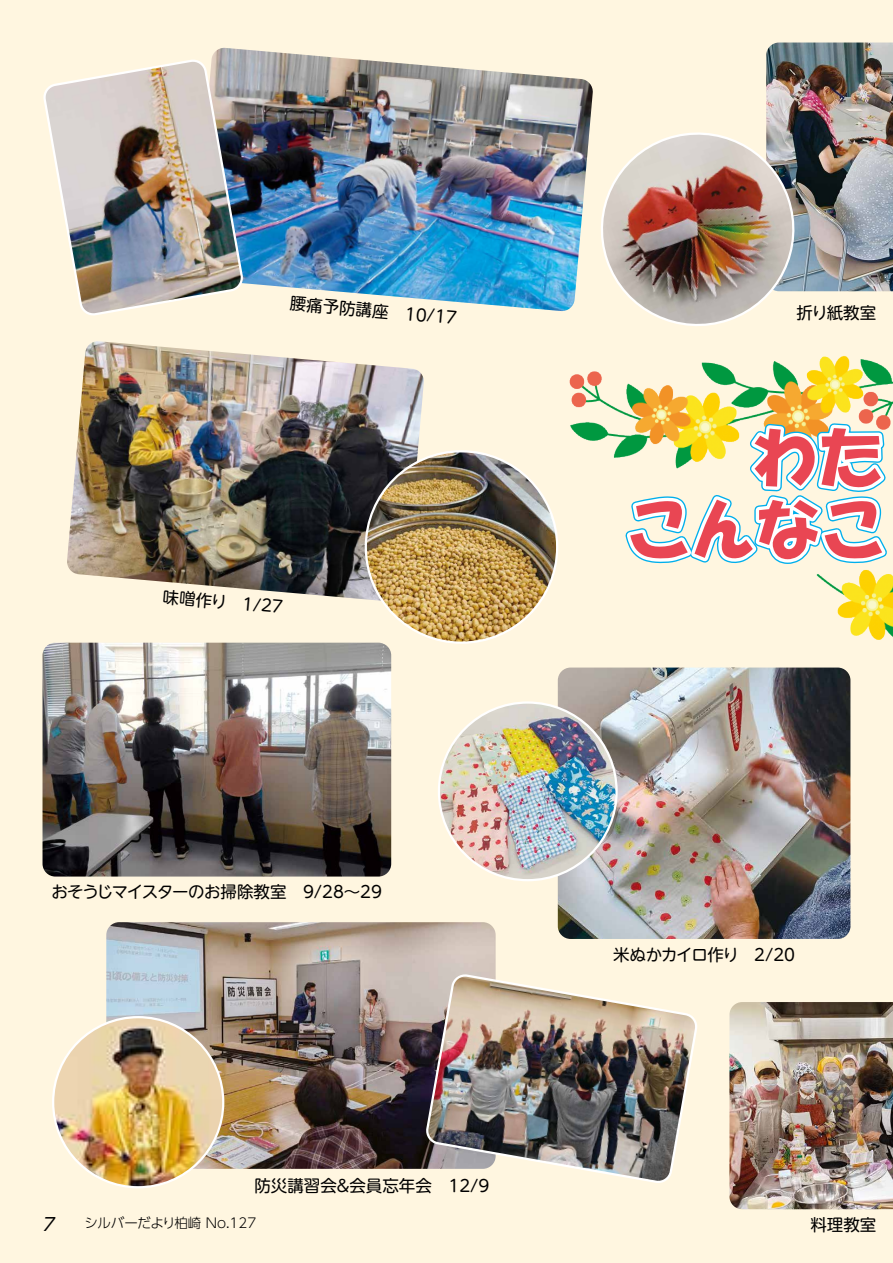
<style>
.page{position:relative;width:893px;height:1263px;background:#fff6e0}
.page>*{position:absolute;margin:0;border:0;box-sizing:border-box;transform-origin:0 0}
.t1{font:67.5px/71.6px "HGP Soei Kakupoptai";letter-spacing:.05em;color:#e94653;text-align:right}
.t2{font:italic 17.7px "UD Shin Go Pro";color:#000}
.t3{font:16.5px "UD Shin M Go Pro";letter-spacing:-.005em;color:#000}
.t4{font:16.5px "UD Shin M Go Pro";letter-spacing:-.06em;color:#000}
.t5{font:16.5px "UD Shin M Go Pro";letter-spacing:-.055em;color:#000}
.t6{font:300 13.5px "UD Shin Go Pro";letter-spacing:-.015em;color:#000}
</style>
<div class="page">
<img style="left:569px;top:355px;width:324px;height:103px">
<img style="left:816px;top:571px;width:77px;height:69px">
<svg style="left:619px;top:418px;width:274px;height:153px"></svg>
<img style="left:766px;top:43px;width:127px;height:248px">
<img style="left:558px;top:667px;width:292px;height:272px">
<img style="left:67px;top:341px;width:357px;height:261px">
<img style="left:43px;top:643px;width:348px;height:233px">
<img style="left:106px;top:922px;width:390px;height:247px">
<img style="left:426px;top:974px;width:271px;height:209px">
<img style="left:212px;top:48px;width:381px;height:264px">
<img style="left:43px;top:57px;width:201px;height:259px">
<img style="left:587px;top:119px;width:218px;height:207px">
<img style="left:439px;top:702px;width:178px;height:178px;border-radius:89px">
<img style="left:53px;top:1017px;width:170px;height:170px;border-radius:85px">
<img style="left:366px;top:451px;width:191px;height:192px;border-radius:96px">
<img style="left:729px;top:1002px;width:164px;height:207px">
<p class="t3" style="left:291px;top:290px;width:100px;rotate:5deg">腰痛予防講座</p>
<p class="t3" style="left:796px;top:299px;width:98px">折り紙教室　</p>
<p class="t3" style="left:406px;top:300px;width:53px;rotate:5deg">10/17</p>
<p class="t3" style="left:164px;top:583px;width:66px;rotate:5deg">味噌作り</p>
<p class="t3" style="left:243px;top:590px;width:42px;rotate:5deg">1/27</p>
<p class="t4" style="left:52px;top:878px;width:236px">おそうじマイスターのお掃除教室</p>
<p class="t3" style="left:303px;top:878px;width:80px">9/28~29</p>
<p class="t2" style="left:42px;top:1209px;width:18px">7</p>
<p class="t3" style="left:254px;top:1172px;width:179px">防災講習会＆会員忘年会</p>
<p class="t6" style="left:85px;top:1212px;width:173px">シルバーだより柏崎 No.127</p>
<p class="t3" style="left:448px;top:1172px;width:42px">12/9</p>
<h1 class="t1" style="left:629px;top:421px;width:257px">わた<br>こんなこ</h1>
<p class="t5" style="left:613px;top:941px;width:127px">米ぬかカイロ作り</p>
<p class="t3" style="left:754px;top:941px;width:42px">2/20</p>
<p class="t3" style="left:810px;top:1211px;width:67px">料理教室</p>
</div>
